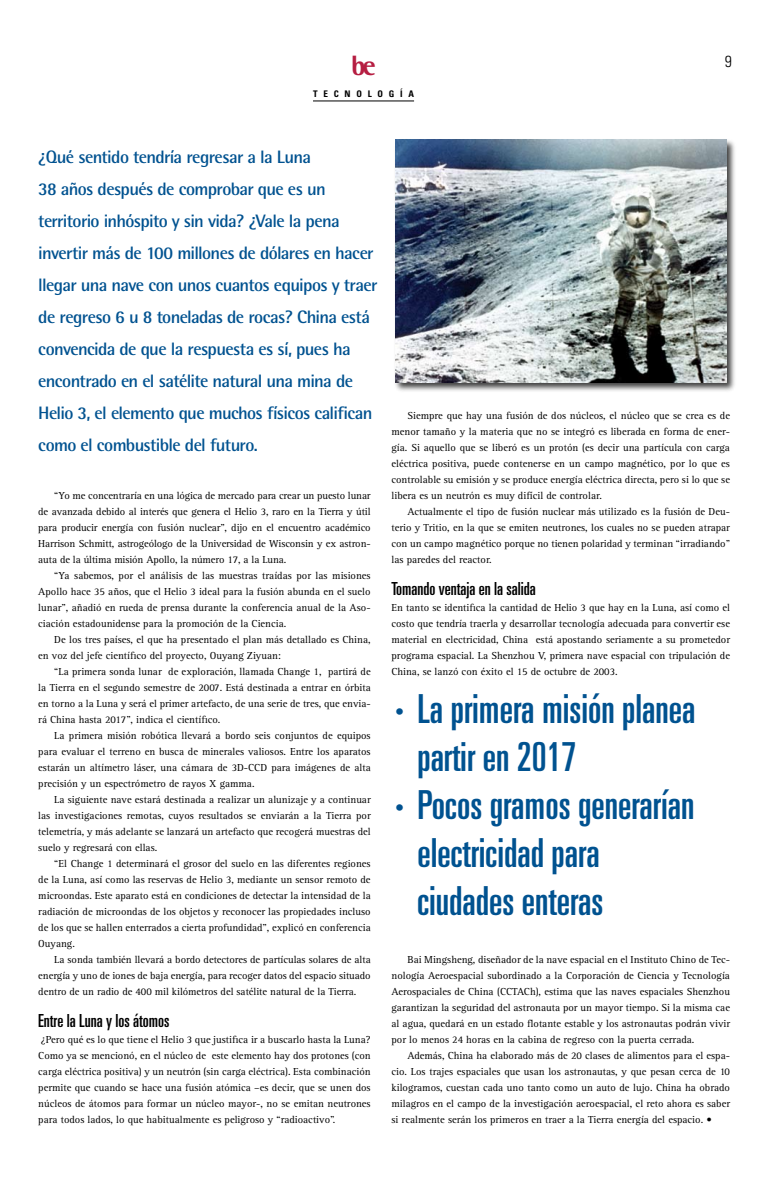
<style>
.page{position:relative;width:783px;height:1177px;background:#fff}
.page>*{position:absolute;margin:0;border:0;box-sizing:border-box;transform-origin:0 0}
.t1{font:ultra-condensed 40px/48px "Univers";color:#005290}
.t2{font:800 28px "Rotis Semi Sans";color:#b61e42}
.t3{font:700 18px/32px "Rotis Semi Sans";letter-spacing:-.035em;color:#005290}
.t4{font:ultra-condensed 18px "Univers";color:#000}
.t5{font:10.5px/16px "Rotis Serif";color:#000;text-align:justify}
.t6{font:700 condensed 9.1px "Univers";color:#000}
.s1{font-size:18px}
</style>
<div class="page">
<hr style="left:313px;top:100px;width:101px;height:1px;background:#000">
<div style="left:393px;top:138px;width:343px;height:255px;background:#000;opacity:.75"></div>
<img style="left:395px;top:140px;width:331px;height:242px">
<h2 class="t2" style="left:351px;top:47px;width:26px">be</h2>
<p class="t6" style="left:313px;top:89px;width:102px">T E C N O L O G Í A</p>
<p class="t3" style="left:38px;top:140px;width:340px">¿Qué sentido tendría regresar a la Luna<br>38 años después de comprobar que es un territorio inhóspito y sin vida? ¿Vale la pena invertir más de 100 millones de dólares en hacer llegar una nave con unos cuantos equipos y traer de regreso 6 u 8 toneladas de rocas? China está convencida de que la respuesta es sí, pues ha encontrado en el satélite natural una mina de Helio 3, el elemento que muchos físicos califican como el combustible del futuro.</p>
<p class="t5" style="left:38px;top:487px;width:334px;text-indent:16px">“Yo me concentraría en una lógica de mercado para crear un puesto lunar de avanzada debido al interés que genera el Helio 3, raro en la Tierra y útil para producir energía con fusión nuclear”, dijo en el encuentro académico Harrison Schmitt, astrogeólogo de la Universidad de Wisconsin y ex astron&shy;auta de la última misión Apollo, la número 17, a la Luna.</p>
<p class="t5" style="left:38px;top:567px;width:334px;text-indent:16px">“Ya sabemos, por el análisis de las muestras traídas por las misiones Apollo hace 35 años, que el Helio 3 ideal para la fusión abunda en el suelo lunar”, añadió en rueda de prensa durante la conferencia anual de la Aso&shy;ciación estadounidense para la promoción de la Ciencia.</p>
<p class="t5" style="left:38px;top:631px;width:334px;text-indent:16px">De los tres países, el que ha presentado el plan más detallado es China, en voz del jefe científico del proyecto, Ouyang Ziyuan:</p>
<p class="t5" style="left:38px;top:663px;width:334px;text-indent:16px">“La primera sonda lunar de exploración, llamada Change 1, partirá de la Tierra en el segundo semestre de 2007. Está destinada a entrar en órbita en torno a la Luna y será el primer artefacto, de una serie de tres, que envia&shy;rá China hasta 2017”, indica el científico.</p>
<p class="t5" style="left:38px;top:727px;width:334px;text-indent:16px">La primera misión robótica llevará a bordo seis conjuntos de equipos para evaluar el terreno en busca de minerales valiosos. Entre los aparatos estarán un altímetro láser, una cámara de 3D-CCD para imágenes de alta precisión y un espectrómetro de rayos X gamma.</p>
<p class="t5" style="left:38px;top:791px;width:334px;text-indent:16px">La siguiente nave estará destinada a realizar un alunizaje y a continuar las investigaciones remotas, cuyos resultados se enviarán a la Tierra por telemetría, y más adelante se lanzará un artefacto que recogerá muestras del suelo y regresará con ellas.</p>
<p class="t5" style="left:38px;top:855px;width:334px;text-indent:16px">“El Change 1 determinará el grosor del suelo en las diferentes regiones de la Luna, así como las reservas de Helio 3, mediante un sensor remoto de microondas. Este aparato está en condiciones de detectar la intensidad de la radiación de microondas de los objetos y reconocer las propiedades incluso de los que se hallen enterrados a cierta profundidad”, explicó en conferencia Ouyang.</p>
<p class="t5" style="left:38px;top:951px;width:334px;text-indent:16px">La sonda también llevará a bordo detectores de partículas solares de alta energía y uno de iones de baja energía, para recoger datos del espacio situado dentro de un radio de 400 mil kilómetros del satélite natural de la Tierra.</p>
<h3 class="t4" style="left:38px;top:1010px;width:133px">Entre la Luna y los átomos</h3>
<p class="t5" style="left:38px;top:1031px;width:334px">¿Pero qué es lo que tiene el Helio 3 que justifica ir a buscarlo hasta la Luna?<br>Como ya se mencionó, en el núcleo de este elemento hay dos protones (con carga eléctrica positiva) y un neutrón (sin carga eléctrica). Esta combinación permite que cuando se hace una fusión atómica –es decir, que se unen dos núcleos de átomos para formar un núcleo mayor-, no se emitan neutrones para todos lados, lo que habitualmente es peligroso y “radioactivo”.</p>
<p class="t5" style="left:391px;top:407px;width:340px;text-indent:16px">Siempre que hay una fusión de dos núcleos, el núcleo que se crea es de menor tamaño y la materia que no se integró es liberada en forma de ener&shy;gía. Si aquello que se liberó es un protón (es decir una partícula con carga eléctrica positiva, puede contenerse en un campo magnético, por lo que es controlable su emisión y se produce energía eléctrica directa, pero si lo que se libera es un neutrón es muy difícil de controlar.</p>
<p class="t5" style="left:391px;top:503px;width:340px;text-indent:16px">Actualmente el tipo de fusión nuclear más utilizado es la fusión de Deu&shy;terio y Tritio, en la que se emiten neutrones, los cuales no se pueden atrapar con un campo magnético porque no tienen polaridad y terminan “irradiando” las paredes del reactor.</p>
<h3 class="t4" style="left:391px;top:578px;width:146px">Tomando ventaja en la salida</h3>
<p class="t5" style="left:391px;top:599px;width:340px">En tanto se identifica la cantidad de Helio 3 que hay en la Luna, así como el costo que tendría traerla y desarrollar tecnología adecuada para convertir ese material en electricidad, China está apostando seriamente a su prometedor programa espacial. La Shenzhou V, primera nave espacial con tripulación de China, se lanzó con éxito el 15 de octubre de 2003.</p>
<h1 class="t1" style="left:417px;top:684px;width:280px;text-indent:-22px"><span class="s1">•</span> La primera misión planea partir en 2017</h1>
<h1 class="t1" style="left:417px;top:780px;width:278px;text-indent:-22px"><span class="s1">•</span> Pocos gramos generarían electricidad para ciudades enteras</h1>
<p class="t5" style="left:391px;top:951px;width:340px;text-indent:16px">Bai Mingsheng, diseñador de la nave espacial en el Instituto Chino de Tec&shy;nología Aeroespacial subordinado a la Corporación de Ciencia y Tecnología Aerospaciales de China (CCTACh), estima que las naves espaciales Shenzhou garantizan la seguridad del astronauta por un mayor tiempo. Si la misma cae al agua, quedará en un estado flotante estable y los astronautas podrán vivir por lo menos 24 horas en la cabina de regreso con la puerta cerrada.</p>
<p class="t5" style="left:391px;top:1047px;width:340px;text-indent:16px">Además, China ha elaborado más de 20 clases de alimentos para el espa&shy;cio. Los trajes espaciales que usan los astronautas, y que pesan cerca de 10 kilogramos, cuestan cada uno tanto como un auto de lujo. China ha obrado milagros en el campo de la investigación aeroespacial, el reto ahora es saber si realmente serán los primeros en traer a la Tierra energía del espacio. •</p>
</div>
